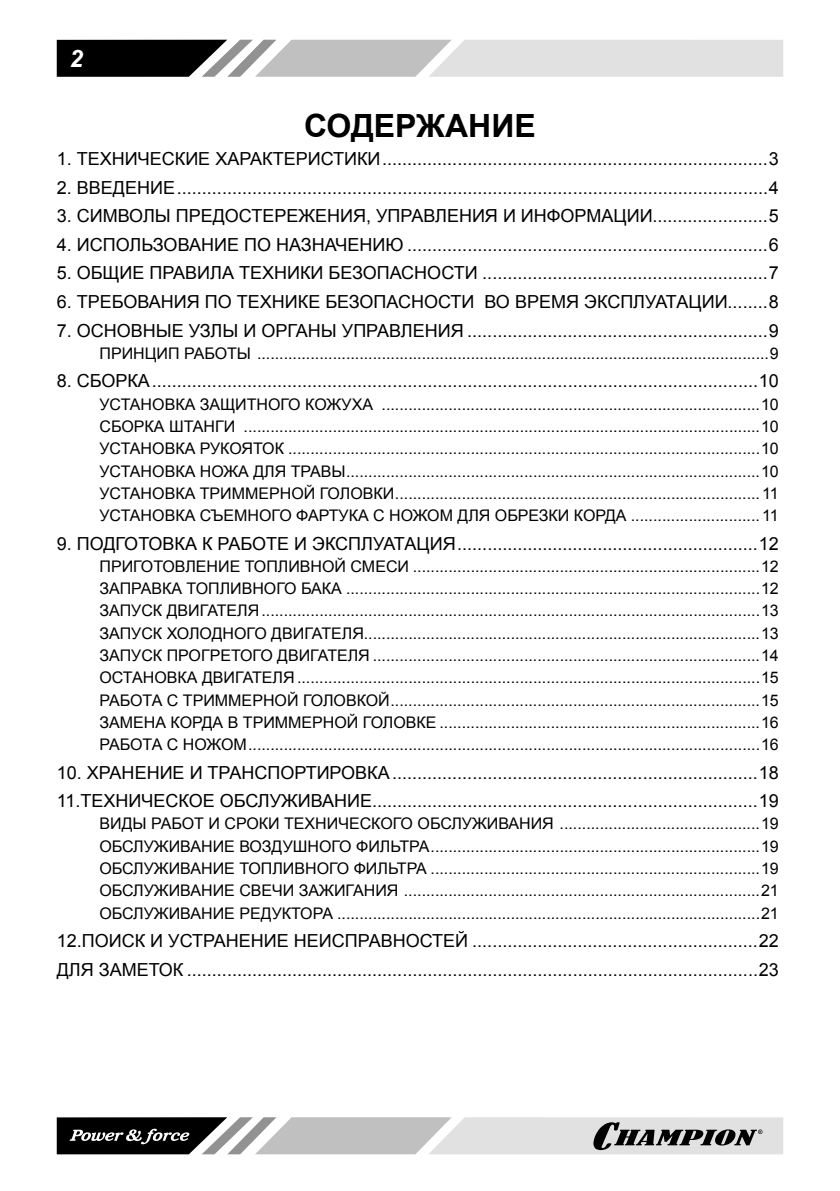
<style>
.page{position:relative;width:840px;height:1191px;background:#fff}
.page>*{position:absolute;margin:0;border:0;box-sizing:border-box;transform-origin:0 0}
.t1{font:700 32px "Arial";color:#000}
.t2{font:italic 700 24px "Arial";color:#fff}
.t3{font:18px/28.6px "Arial";color:#000}
.t4{font:16px/22.2px "Arial";color:#000;text-align:justify}
</style>
<div class="page">
<svg style="left:57px;top:40px;width:725px;height:37px;background:#aaa"></svg>
<svg style="left:57px;top:1117px;width:725px;height:37px;background:#a1a1a1"></svg>
<h2 class="t2" style="left:70px;top:44px;width:15px">2</h2>
<h1 class="t1" style="left:304px;top:104px;width:233px">СОДЕРЖАНИЕ</h1>
<p class="t3" style="left:57px;top:145px;width:723px">1. ТЕХНИЧЕСКИЕ ХАРАКТЕРИСТИКИ .............................................................................3</p>
<p class="t3" style="left:57px;top:173px;width:723px">2. ВВЕДЕНИЕ ......................................................................................................................4</p>
<p class="t3" style="left:57px;top:202px;width:723px">3. СИМВОЛЫ ПРЕДОСТЕРЕЖЕНИЯ, УПРАВЛЕНИЯ И ИНФОРМАЦИИ.......................5</p>
<p class="t3" style="left:57px;top:230px;width:723px">4. ИСПОЛЬЗОВАНИЕ ПО НАЗНАЧЕНИЮ ........................................................................6</p>
<p class="t3" style="left:57px;top:259px;width:723px">5. ОБЩИЕ ПРАВИЛА ТЕХНИКИ БЕЗОПАСНОСТИ .........................................................7</p>
<p class="t3" style="left:57px;top:287px;width:723px">6. ТРЕБОВАНИЯ ПО ТЕХНИКЕ БЕЗОПАСНОСТИ ВО ВРЕМЯ ЭКСПЛУАТАЦИИ........8</p>
<p class="t3" style="left:57px;top:316px;width:723px">7. ОСНОВНЫЕ УЗЛЫ И ОРГАНЫ УПРАВЛЕНИЯ ............................................................9</p>
<p class="t4" style="left:99px;top:342px;width:680px">ПРИНЦИП РАБОТЫ ...................................................................................................................9</p>
<p class="t3" style="left:57px;top:367px;width:723px">8. СБОРКА .........................................................................................................................10</p>
<p class="t4" style="left:99px;top:393px;width:680px">УСТАНОВКА ЗАЩИТНОГО КОЖУХА .....................................................................................10<br>СБОРКА ШТАНГИ ....................................................................................................................10<br>УСТАНОВКА РУКОЯТОК ..........................................................................................................10<br>УСТАНОВКА НОЖА ДЛЯ ТРАВЫ .............................................................................................10<br>УСТАНОВКА ТРИММЕРНОЙ ГОЛОВКИ ..................................................................................11<br>УСТАНОВКА СЪЕМНОГО ФАРТУКА С НОЖОМ ДЛЯ ОБРЕЗКИ КОРДА ............................. 11</p>
<p class="t3" style="left:57px;top:529px;width:723px">9. ПОДГОТОВКА К РАБОТЕ И ЭКСПЛУАТАЦИЯ ............................................................12</p>
<p class="t4" style="left:99px;top:555px;width:680px">ПРИГОТОВЛЕНИЕ ТОПЛИВНОЙ СМЕСИ ..............................................................................12<br>ЗАПРАВКА ТОПЛИВНОГО БАКА .............................................................................................12<br>ЗАПУСК ДВИГАТЕЛЯ ................................................................................................................13<br>ЗАПУСК ХОЛОДНОГО ДВИГАТЕЛЯ.........................................................................................13<br>ЗАПУСК ПРОГРЕТОГО ДВИГАТЕЛЯ .......................................................................................14<br>ОСТАНОВКА ДВИГАТЕЛЯ ........................................................................................................15<br>РАБОТА С ТРИММЕРНОЙ ГОЛОВКОЙ ...................................................................................15<br>ЗАМЕНА КОРДА В ТРИММЕРНОЙ ГОЛОВКЕ ........................................................................16<br>РАБОТА С НОЖОМ ...................................................................................................................16</p>
<p class="t3" style="left:57px;top:758px;width:723px">10. ХРАНЕНИЕ И ТРАНСПОРТИРОВКА .........................................................................18<br>11.ТЕХНИЧЕСКОЕ ОБСЛУЖИВАНИЕ.............................................................................19</p>
<p class="t4" style="left:99px;top:813px;width:680px">ВИДЫ РАБОТ И СРОКИ ТЕХНИЧЕСКОГО ОБСЛУЖИВАНИЯ .............................................19<br>ОБСЛУЖИВАНИЕ ВОЗДУШНОГО ФИЛЬТРА ..........................................................................19<br>ОБСЛУЖИВАНИЕ ТОПЛИВНОГО ФИЛЬТРА ..........................................................................19<br>ОБСЛУЖИВАНИЕ СВЕЧИ ЗАЖИГАНИЯ ................................................................................21<br>ОБСЛУЖИВАНИЕ РЕДУКТОРА ...............................................................................................21</p>
<p class="t3" style="left:57px;top:926px;width:723px">12.ПОИСК И УСТРАНЕНИЕ НЕИСПРАВНОСТЕЙ .........................................................22<br>ДЛЯ ЗАМЕТОК ..................................................................................................................23</p>
</div>
